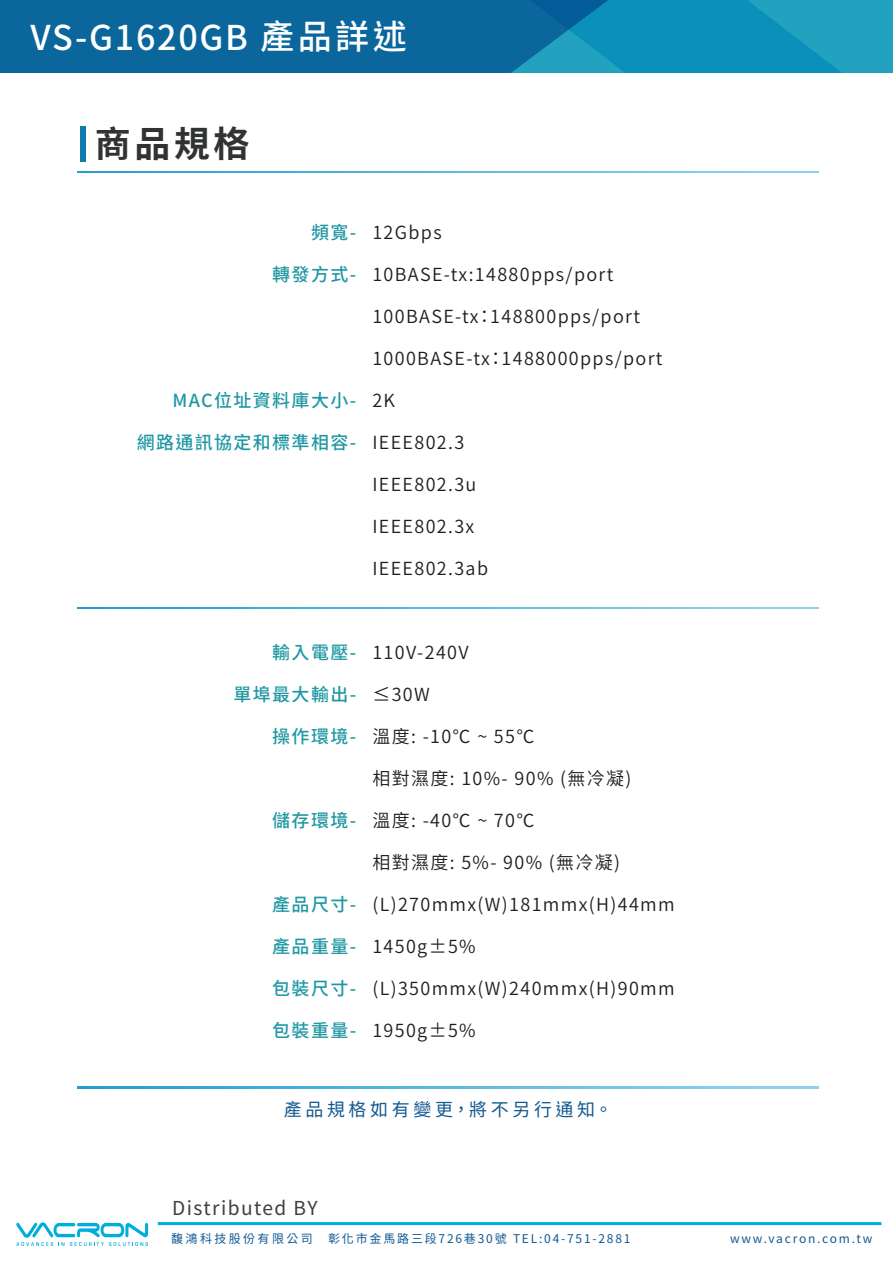
<style>
.page{position:relative;width:893px;height:1263px;background:#fff}
.page>*{position:absolute;margin:0;border:0;box-sizing:border-box;transform-origin:0 0}
.t1{font:700 36px "Noto Sans CJ Ktc";color:#313333}
.t2{font:500 34.2px "Noto Sans CJ Ktc";letter-spacing:.05em;color:#fff}
.t3{font:19.2px "Noto Sans CJ Ktc";letter-spacing:.075em;color:#3f3f3f}
.t4{font:600 18px "Noto Sans CJ Ktc";letter-spacing:.075em;color:#1e1e1e}
.t5{font:500 18px "Noto Sans CJ Ktc";letter-spacing:.075em;color:#2098a4}
.t6{font:18px "Noto Sans Mono CJ Ktc";letter-spacing:.2em;color:#125992}
.t7{font:12px "Noto Sans CJ Ktc";letter-spacing:.15em;color:#125992}
.t8{font:12px "Noto Sans CJ Ktc";letter-spacing:.2em;color:#125992}
</style>
<div class="page">
<svg style="left:77px;top:608px;width:741px;height:1px"></svg>
<svg style="left:77px;top:1087px;width:741px;height:1px"></svg>
<svg style="left:754px;top:0;width:139px;height:73px;background:#1b9cbe"></svg>
<svg style="left:0;top:0;width:754px;height:73px;background:#0b71a3"></svg>
<svg style="left:77px;top:171px;width:741px;height:1px"></svg>
<div style="left:80px;top:127px;width:6px;height:35px;background:#127bae"></div>
<svg style="left:16px;top:1222px;width:132px;height:24px"></svg>
<hr style="left:158px;top:1222px;width:723px;height:3px;background:#00addb">
<h2 class="t2" style="left:31px;top:18px;width:378px">VS-G1620GB 產品詳述</h2>
<h1 class="t1" style="left:95px;top:124px;width:156px">商品規格</h1>
<p class="t5" style="left:311px;top:222px;width:47px">頻寬-</p>
<p class="t5" style="left:272px;top:264px;width:85px">轉發方式-</p>
<p class="t5" style="left:173px;top:390px;width:185px">MAC位址資料庫大小-</p>
<p class="t5" style="left:137px;top:432px;width:221px">網路通訊協定和標準相容-</p>
<p class="t4" style="left:372px;top:222px;width:71px">12Gbps</p>
<p class="t4" style="left:372px;top:264px;width:243px">10BASE-tx:14880pps/port</p>
<p class="t4" style="left:372px;top:306px;width:269px">100BASE-tx：148800pps/port</p>
<p class="t4" style="left:372px;top:348px;width:292px">1000BASE-tx：1488000pps/port</p>
<p class="t4" style="left:372px;top:390px;width:24px">2K</p>
<p class="t4" style="left:372px;top:432px;width:93px">IEEE802.3</p>
<p class="t4" style="left:372px;top:474px;width:106px">IEEE802.3u</p>
<p class="t4" style="left:372px;top:516px;width:103px">IEEE802.3x</p>
<p class="t4" style="left:372px;top:558px;width:117px">IEEE802.3ab</p>
<p class="t5" style="left:272px;top:642px;width:85px">輸入電壓-</p>
<p class="t5" style="left:234px;top:684px;width:124px">單埠最大輸出-</p>
<p class="t5" style="left:272px;top:726px;width:85px">操作環境-</p>
<p class="t5" style="left:272px;top:810px;width:85px">儲存環境-</p>
<p class="t5" style="left:272px;top:894px;width:85px">產品尺寸-</p>
<p class="t5" style="left:272px;top:936px;width:85px">產品重量-</p>
<p class="t5" style="left:272px;top:978px;width:85px">包裝尺寸-</p>
<p class="t5" style="left:272px;top:1020px;width:85px">包裝重量-</p>
<p class="t4" style="left:372px;top:642px;width:98px">110V-240V</p>
<p class="t4" style="left:372px;top:684px;width:59px">≤30W</p>
<p class="t4" style="left:372px;top:726px;width:164px">溫度: -10℃ ~ 55℃</p>
<p class="t4" style="left:372px;top:768px;width:261px">相對濕度: 10%- 90% (無冷凝)</p>
<p class="t4" style="left:372px;top:810px;width:164px">溫度: -40℃ ~ 70℃</p>
<p class="t4" style="left:372px;top:852px;width:249px">相對濕度: 5%- 90% (無冷凝)</p>
<p class="t4" style="left:372px;top:894px;width:304px">(L)270mmx(W)181mmx(H)44mm</p>
<p class="t4" style="left:372px;top:936px;width:105px">1450g±5%</p>
<p class="t4" style="left:372px;top:978px;width:304px">(L)350mmx(W)240mmx(H)90mm</p>
<p class="t4" style="left:372px;top:1020px;width:105px">1950g±5%</p>
<p class="t6" style="left:284px;top:1099px;width:330px">產品規格如有變更，將不另行通知。</p>
<p class="t3" style="left:172px;top:1197px;width:147px">Distributed BY</p>
<p class="t8" style="left:171px;top:1232px;width:143px">馥鴻科技股份有限公司</p>
<p class="t7" style="left:328px;top:1232px;width:304px">彰化市金馬路三段726巷30號 TEL:04-751-2881</p>
<p class="t7" style="left:730px;top:1232px;width:144px">www.vacron.com.tw</p>
</div>
